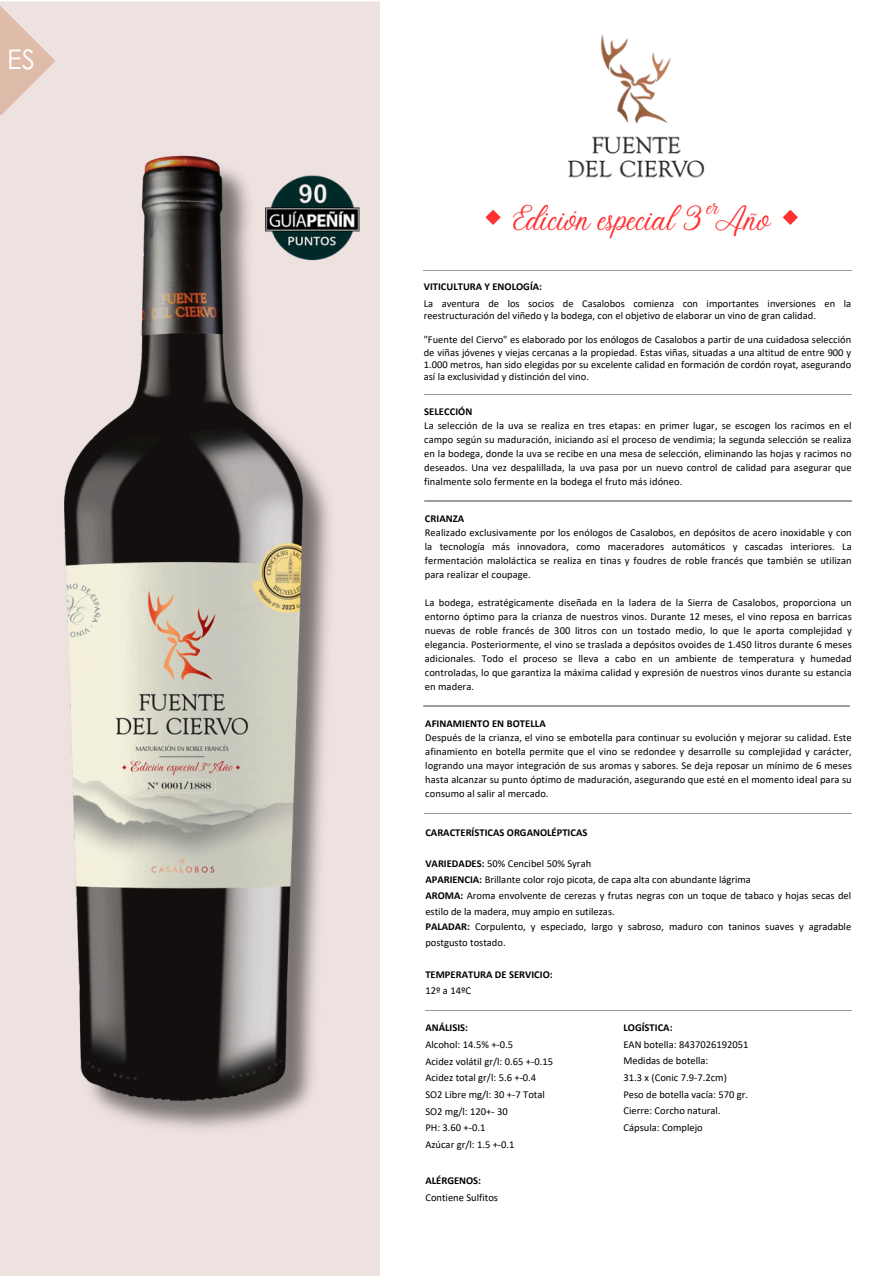
<style>
.page{position:relative;width:894px;height:1276px;background:#fff}
.page>*{position:absolute;margin:0;border:0;box-sizing:border-box;transform-origin:0 0}
.t1{font:35.7px "Stoic";color:#ff3131}
.t2{font:27px "Century Gothic";color:#fff}
.t3{font:22.65px "Stoic";color:#ff3131}
.t4{font:10.5px/14.1px "Calibri";color:#000;text-align:justify}
.t5{font:700 10.5px "Calibri";color:#000}
.s1{font-weight:700}
</style>
<div class="page">
<hr style="left:423px;top:270px;width:428px;height:1px;background:#9d9d9c">
<hr style="left:424px;top:813px;width:427px;height:1px;background:#9d9d9c">
<hr style="left:425px;top:1009px;width:426px;height:1px;background:#9d9d9c">
<hr style="left:424px;top:394px;width:427px;height:1px;background:#9d9d9c">
<img style="left:569px;top:34px;width:136px;height:144px">
<img style="left:38px;top:82px;width:299px;height:1104px">
<svg style="left:485px;top:210px;width:15px;height:15px"></svg>
<svg style="left:782px;top:210px;width:15px;height:15px"></svg>
<img style="left:266px;top:170px;width:93px;height:94px">
<svg style="left:0;top:4px;width:56px;height:112px"></svg>
<p class="t2" style="left:7px;top:39px;width:29px">ES</p>
<p class="t3" style="left:706px;top:196px;width:14px">er</p>
<p class="t1" style="left:510px;top:201px;width:260px">Edición especial 3 Año</p>
<p class="t5" style="left:423px;top:282px;width:120px">VITICULTURA Y ENOLOGÍA:</p>
<p class="t4" style="left:423px;top:298px;width:429px;line-height:12.3px">La aventura de los socios de Casalobos comienza con importantes inversiones en la reestructuración del viñedo y la bodega, con el objetivo de elaborar un vino de gran calidad.</p>
<p class="t4" style="left:423px;top:334px;width:429px;line-height:12.3px">"Fuente del Ciervo" es elaborado por los enólogos de Casalobos a partir de una cuidadosa selección de viñas jóvenes y viejas cercanas a la propiedad. Estas viñas, situadas a una altitud de entre 900 y 1.000 metros, han sido elegidas por su excelente calidad en formación de cordón royat, asegurando así la exclusividad y distinción del vino.</p>
<p class="t5" style="left:424px;top:407px;width:50px">SELECCIÓN</p>
<p class="t4" style="left:424px;top:419px;width:429px">La selección de la uva se realiza en tres etapas: en primer lugar, se escogen los racimos en el campo según su maduración, iniciando así el proceso de vendimia; la segunda selección se realiza en la bodega, donde la uva se recibe en una mesa de selección, eliminando las hojas y racimos no deseados. Una vez despalillada, la uva pasa por un nuevo control de calidad para asegurar que finalmente solo fermente en la bodega el fruto más idóneo.</p>
<p class="t5" style="left:424px;top:514px;width:41px">CRIANZA</p>
<p class="t4" style="left:424px;top:526px;width:428px">Realizado exclusivamente por los enólogos de Casalobos, en depósitos de acero inoxidable y con la tecnología más innovadora, como maceradores automáticos y cascadas interiores. La fermentación maloláctica se realiza en tinas y foudres de roble francés que también se utilizan para realizar el coupage.</p>
<p class="t4" style="left:424px;top:596px;width:428px">La bodega, estratégicamente diseñada en la ladera de la Sierra de Casalobos, proporciona un entorno óptimo para la crianza de nuestros vinos. Durante 12 meses, el vino reposa en barricas nuevas de roble francés de 300 litros con un tostado medio, lo que le aporta complejidad y elegancia. Posteriormente, el vino se traslada a depósitos ovoides de 1.450 litros durante 6 meses adicionales. Todo el proceso se lleva a cabo en un ambiente de temperatura y humedad controladas, lo que garantiza la máxima calidad y expresión de nuestros vinos durante su estancia en madera.</p>
<p class="t5" style="left:425px;top:719px;width:122px">AFINAMIENTO EN BOTELLA</p>
<p class="t4" style="left:425px;top:731px;width:428px">Después de la crianza, el vino se embotella para continuar su evolución y mejorar su calidad. Este afinamiento en botella permite que el vino se redondee y desarrolle su complejidad y carácter, logrando una mayor integración de sus aromas y sabores. Se deja reposar un mínimo de 6 meses hasta alcanzar su punto óptimo de maduración, asegurando que esté en el momento ideal para su consumo al salir al mercado.</p>
<p class="t5" style="left:425px;top:828px;width:163px">CARACTERÍSTICAS ORGANOLÉPTICAS</p>
<p class="t4" style="left:425px;top:857px;width:167px"><span class="s1">VARIEDADES:</span> 50% Cencibel 50% Syrah</p>
<p class="t4" style="left:425px;top:873px;width:327px"><span class="s1">APARIENCIA:</span> Brillante color rojo picota, de capa alta con abundante lágrima</p>
<p class="t4" style="left:425px;top:888px;width:427px;line-height:15.8px"><span class="s1">AROMA:</span> Aroma envolvente de cerezas y frutas negras con un toque de tabaco y hojas secas del estilo de la madera, muy ampio en sutilezas.</p>
<p class="t4" style="left:425px;top:920px;width:427px;line-height:15.8px"><span class="s1">PALADAR:</span> Corpulento, y especiado, largo y sabroso, maduro con taninos suaves y agradable postgusto tostado.</p>
<p class="t5" style="left:425px;top:970px;width:129px">TEMPERATURA DE SERVICIO:</p>
<p class="t4" style="left:425px;top:984px;width:47px">12º a 14ºC</p>
<h3 class="t5" style="left:425px;top:1023px;width:44px">ANÁLISIS:</h3>
<h1 class="t4" style="left:425px;top:1038px;width:89px">Alcohol: 14.5% +-0.5</h1>
<p class="t4" style="left:425px;top:1055px;width:129px">Acidez volátil gr/l: 0.65 +-0.15</p>
<p class="t4" style="left:425px;top:1071px;width:112px">Acidez total gr/l: 5.6 +-0.4</p>
<p class="t4" style="left:425px;top:1088px;width:121px">SO2 Libre mg/l: 30 +-7 Total</p>
<p class="t4" style="left:425px;top:1105px;width:84px">SO2 mg/l: 120+- 30</p>
<p class="t4" style="left:425px;top:1121px;width:61px">PH: 3.60 +-0.1</p>
<p class="t4" style="left:425px;top:1138px;width:91px">Azúcar gr/l: 1.5 +-0.1</p>
<p class="t5" style="left:425px;top:1176px;width:57px">ALÉRGENOS:</p>
<p class="t4" style="left:425px;top:1191px;width:74px">Contiene Sulfitos</p>
<p class="t5" style="left:623px;top:1023px;width:51px">LOGÍSTICA:</p>
<p class="t4" style="left:623px;top:1038px;width:126px">EAN botella: 8437026192051</p>
<p class="t4" style="left:623px;top:1054px;width:86px">Medidas de botella:</p>
<p class="t4" style="left:623px;top:1071px;width:105px">31.3 x (Conic 7.9-7.2cm)</p>
<h4 class="t4" style="left:623px;top:1088px;width:126px">Peso de botella vacía: 570 gr.</h4>
<p class="t4" style="left:623px;top:1104px;width:99px">Cierre: Corcho natural.</p>
<p class="t4" style="left:623px;top:1121px;width:81px">Cápsula: Complejo</p>
</div>
